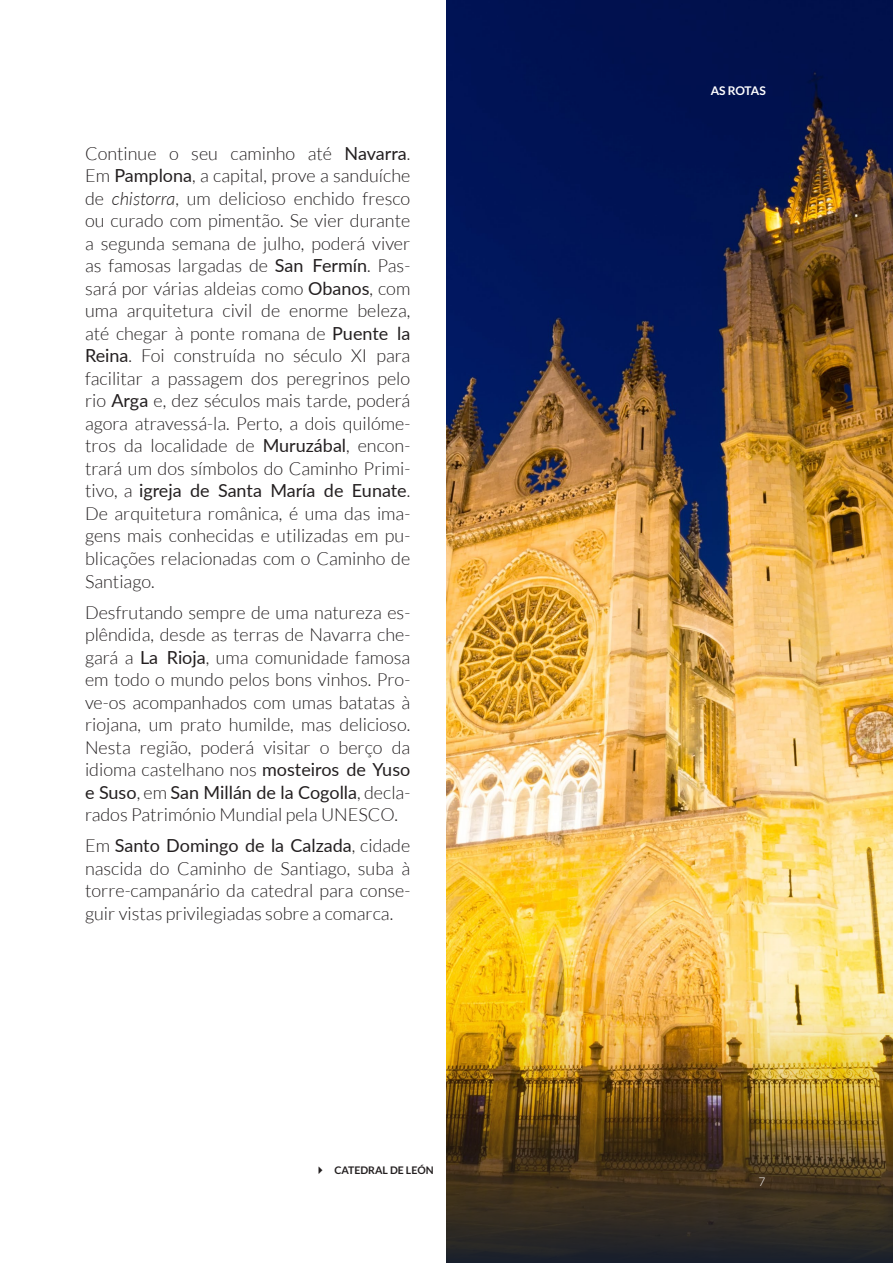
<style>
.page{position:relative;width:893px;height:1263px;background:#fff}
.page>*{position:absolute;margin:0;border:0;box-sizing:border-box;transform-origin:0 0}
.Body{font:300 18px/22.5px "Lato";color:#231f20;text-align:justify}
.t1{font:700 12px "Lato";letter-spacing:-.025em;color:#fff}
.t2{font:300 12px "Lato";color:#fff}
.t3{font:700 10.5px "Lato";color:#231f20}
.s1{font-weight:400}
.s2{font-style:italic}
</style>
<div class="page">
<img style="left:446px;top:0;width:447px;height:974px">
<img style="left:446px;top:974px;width:447px;height:289px">
<p class="Body" style="left:85px;top:142px;width:327px">Continue o seu caminho até <span class="s1">Navarra</span>.<br>Em <span class="s1">Pamplona</span>, a capital, prove a sanduíche de <span class="s2">chistorra</span>, um delicioso enchido fresco ou curado com pimentão. Se vier durante a segunda semana de julho, poderá viver as famosas largadas de <span class="s1">San Fermín</span>. Pas&shy;sará por várias aldeias como <span class="s1">Obanos</span>, com uma arquitetura civil de enorme beleza, até chegar à ponte romana de <span class="s1">Puente la Reina</span>. Foi construída no século XI para facilitar a passagem dos peregrinos pelo rio <span class="s1">Arga</span> e, dez séculos mais tarde, poderá agora atravessá-la. Perto, a dois quilóme&shy;tros da localidade de <span class="s1">Muruzábal</span>, encon&shy;trará um dos símbolos do Caminho Primi&shy;tivo, a <span class="s1">igreja de Santa María de Eunate</span>.<br>De arquitetura românica, é uma das ima&shy;gens mais conhecidas e utilizadas em pu&shy;blicações relacionadas com o Caminho de Santiago.</p>
<p class="Body" style="left:85px;top:601px;width:327px">Desfrutando sempre de uma natureza es&shy;plêndida, desde as terras de Navarra che&shy;gará a <span class="s1">La Rioja</span>, uma comunidade famosa em todo o mundo pelos bons vinhos. Pro&shy;ve-os acompanhados com umas batatas à riojana, um prato humilde, mas delicioso.<br>Nesta região, poderá visitar o berço da idioma castelhano nos <span class="s1">mosteiros de Yuso e Suso</span>, em <span class="s1">San Millán de la Cogolla</span>, decla&shy;rados Património Mundial pela UNESCO.</p>
<p class="Body" style="left:85px;top:834px;width:327px">Em <span class="s1">Santo Domingo de la Calzada</span>, cidade nascida do Caminho de Santiago, suba à torre-campanário da catedral para conse&shy;guir vistas privilegiadas sobre a comarca.</p>
<p class="t3" style="left:334px;top:1164px;width:101px">CATEDRAL DE LEÓN</p>
<p class="t1" style="left:711px;top:83px;width:57px">AS ROTAS</p>
<p class="t2" style="left:758px;top:1175px;width:8px">7</p>
</div>
